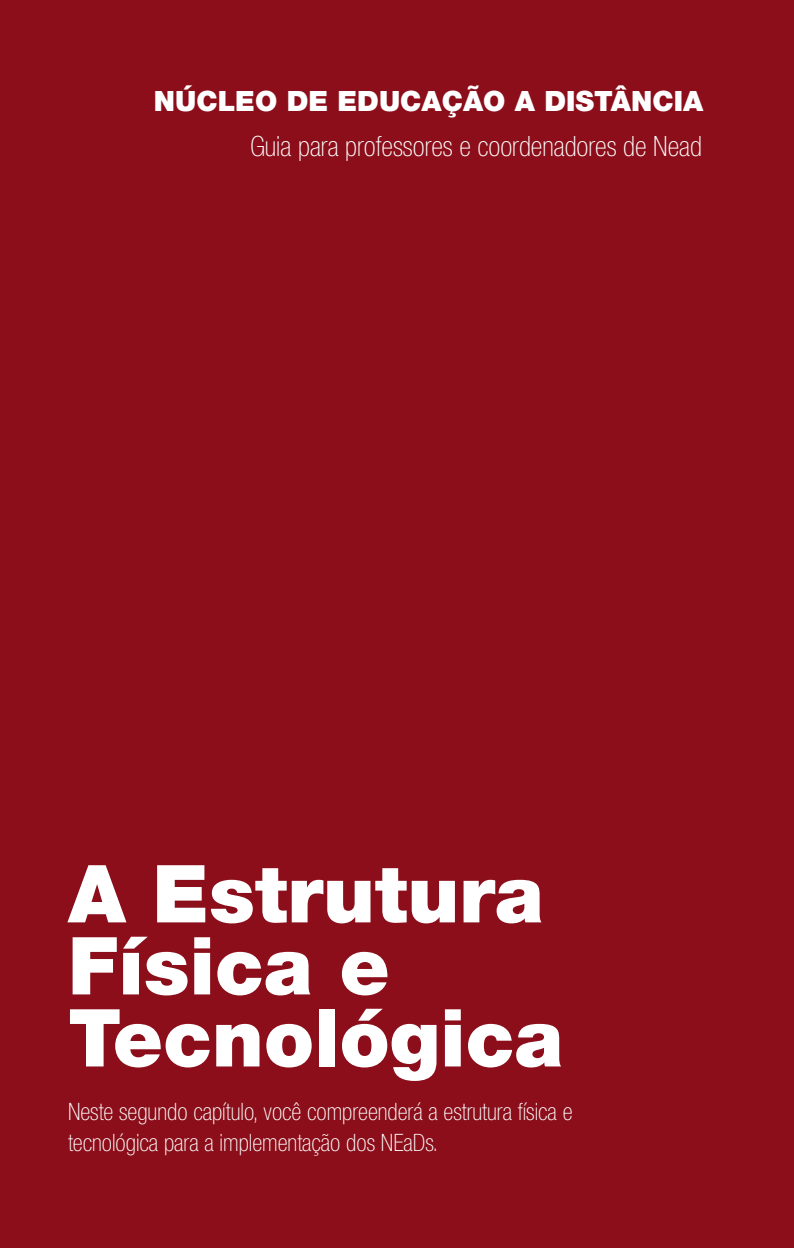
<style>
.page{position:relative;width:794px;height:1248px;background:#fff}
.page>*{position:absolute;margin:0;border:0;box-sizing:border-box;transform-origin:0 0}
.t1{font:900 80px/72px "Helvetica Neue LT Pro";color:#fff}
.t2{font:100 condensed 28px "Helvetica Neue LT Pro";color:#fff}
.t3{font:900 28px "Helvetica Neue LT Pro";color:#fff}
.t4{font:100 condensed 24px/30px "Helvetica Neue LT Pro";color:#fff}
</style>
<div class="page">
<div style="left:0;top:0;width:794px;height:1247px;background:#8b0e1a"></div>
<p class="t3" style="left:154px;top:84px;width:551px">NÚCLEO DE EDUCAÇÃO A DISTÂNCIA</p>
<p class="t2" style="left:250px;top:131px;width:453px">Guia para professores e coordenadores de Nead</p>
<h1 class="t1" style="left:68px;top:857px;width:497px">A Estrutura<br>Física e<br>Tecnológica</h1>
<p class="t4" style="left:68px;top:1097px;width:506px">Neste segundo capítulo, você compreenderá a estrutura física e tecnológica para a implementação dos NEaDs.</p>
</div>
